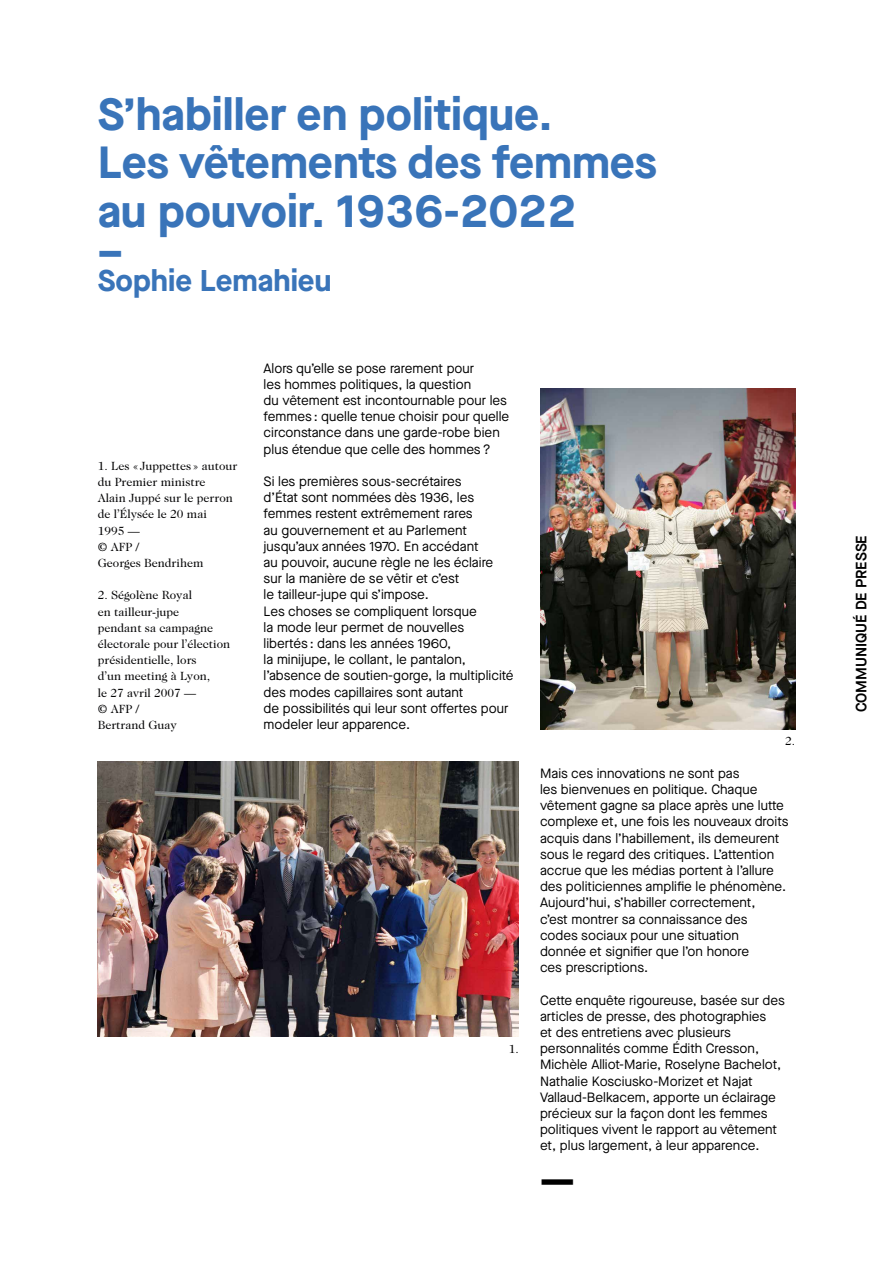
<style>
.page{position:relative;width:893px;height:1263px;background:#fff}
.page>*{position:absolute;margin:0;border:0;box-sizing:border-box;transform-origin:0 0}
.t1{font:700 45px/48.6px "Maison Neue";color:#3974b9}
.t2{font:700 40.8px "Maison Neue";color:#000}
.t3{font:700 30px "Maison Neue";color:#3974b9}
.t4{font:600 15px "Maison Neue";color:#000}
.t5{font:13.5px/16.2px "Maison Neue";color:#000}
.t6{font:12px/16.2px "Caslon 224 Std";color:#020203}
.t7{font:12px "Caslon 224 Std";color:#000}
</style>
<div class="page">
<img style="left:540px;top:389px;width:255px;height:340px">
<img style="left:98px;top:761px;width:421px;height:276px">
<h1 class="t1" style="left:98px;top:88px;width:561px">S’habiller en politique.<br>Les vêtements des femmes au pouvoir. 1936-2022</h1>
<h1 class="t1" style="left:98px;top:225px;width:27px">–</h1>
<h3 class="t3" style="left:98px;top:259px;width:235px">Sophie Lemahieu</h3>
<p class="t6" style="left:98px;top:458px;width:141px">1. Les « Juppettes » autour du Premier ministre<br>Alain Juppé sur le perron de l’Élysée le 20 mai<br>1995 —<br>© AFP /<br>Georges Bendrihem</p>
<p class="t6" style="left:98px;top:587px;width:134px">2. Ségolène Royal<br>en tailleur-jupe<br>pendant sa campagne électorale pour l’élection présidentielle, lors<br>d’un meeting à Lyon,<br>le 27 avril 2007 —<br>© AFP /<br>Bertrand Guay</p>
<p class="t5" style="left:264px;top:360px;width:247px">Alors qu’elle se pose rarement pour<br>les hommes politiques, la question<br>du vêtement est incontournable pour les femmes : quelle tenue choisir pour quelle circonstance dans une garde-robe bien plus étendue que celle des hommes ?</p>
<p class="t5" style="left:264px;top:473px;width:252px">Si les premières sous-secrétaires<br>d’État sont nommées dès 1936, les femmes restent extrêmement rares<br>au gouvernement et au Parlement jusqu’aux années 1970. En accédant<br>au pouvoir, aucune règle ne les éclaire sur la manière de se vêtir et c’est<br>le tailleur-jupe qui s’impose.<br>Les choses se compliquent lorsque<br>la mode leur permet de nouvelles<br>libertés : dans les années 1960,<br>la minijupe, le collant, le pantalon, l’absence de soutien-gorge, la multiplicité des modes capillaires sont autant<br>de possibilités qui leur sont offertes pour modeler leur apparence.</p>
<p class="t7" style="left:509px;top:1042px;width:12px">1.</p>
<p class="t7" style="left:785px;top:734px;width:12px">2.</p>
<p class="t5" style="left:540px;top:765px;width:250px">Mais ces innovations ne sont pas<br>les bienvenues en politique. Chaque vêtement gagne sa place après une lutte complexe et, une fois les nouveaux droits acquis dans l’habillement, ils demeurent sous le regard des critiques. L’attention accrue que les médias portent à l’allure des politiciennes amplifie le phénomène.<br>Aujourd’hui, s’habiller correctement,<br>c’est montrer sa connaissance des codes sociaux pour une situation donnée et signifier que l’on honore<br>ces prescriptions.</p>
<p class="t5" style="left:540px;top:991px;width:246px">Cette enquête rigoureuse, basée sur des articles de presse, des photographies<br>et des entretiens avec plusieurs personnalités comme Édith Cresson, Michèle Alliot-Marie, Roselyne Bachelot, Nathalie Kosciusko-Morizet et Najat Vallaud-Belkacem, apporte un éclairage précieux sur la façon dont les femmes politiques vivent le rapport au vêtement et, plus largement, à leur apparence.</p>
<h2 class="t2" style="left:540px;top:1151px;width:36px">—</h2>
<p class="t4" style="left:851px;top:712px;width:179px;rotate:-90deg">COMMUNIQUÉ DE PRESSE</p>
</div>
